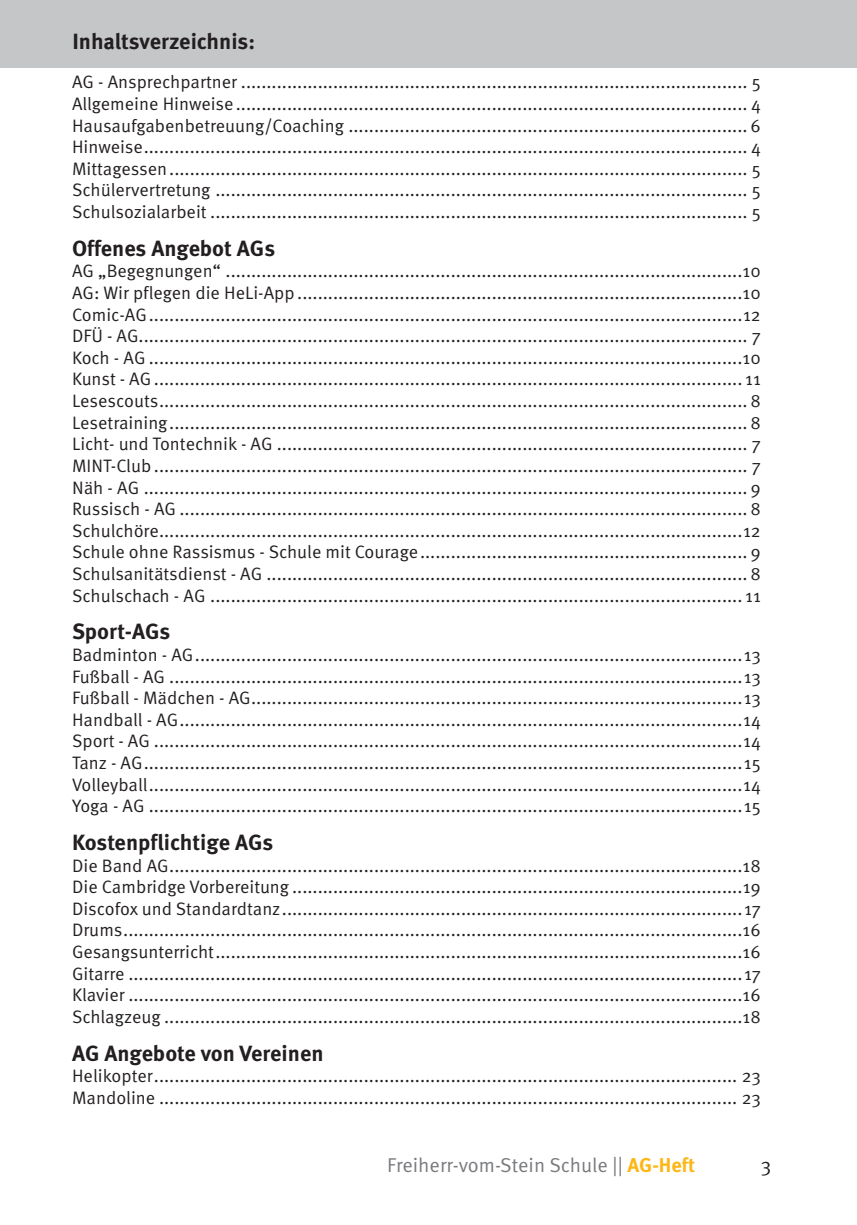
<style>
.page{position:relative;width:857px;height:1225px;background:#fff}
.page>*{position:absolute;margin:0;border:0;box-sizing:border-box;transform-origin:0 0}
.t1{font:700 22px "Meta Pro";color:#231f20}
.t2{font:20px "Meta Pro";color:#787a7d}
.t3{font:20px "Meta Pro";color:#231f20}
.t4{font:18px/21.6px "Meta Pro";color:#231f20;text-align:justify}
.s1{font-weight:700;color:#fcb615}
</style>
<div class="page">
<div style="left:0;top:0;width:856px;height:67px;background:#c5c6c8"></div>
<p class="t1" style="left:72px;top:27px;width:184px">Inhaltsverzeichnis:</p>
<p class="t4" style="left:72px;top:72px;width:689px">AG - Ansprechpartner ................................................................................................... 5<br>Allgemeine Hinweise.................................................................................................... 4<br>Hausaufgabenbetreuung/Coaching .............................................................................. 6<br>Hinweise...................................................................................................................... 4<br>Mittagessen................................................................................................................. 5<br>Schülervertretung ........................................................................................................ 5<br>Schulsozialarbeit ......................................................................................................... 5</p>
<p class="t1" style="left:72px;top:234px;width:204px">Offenes Angebot AGs</p>
<p class="t4" style="left:72px;top:261px;width:689px">AG „Begegnungen“ .....................................................................................................10<br>AG: Wir pflegen die HeLi-App .......................................................................................10<br>Comic-AG....................................................................................................................12<br>DFÜ - AG....................................................................................................................... 7<br>Koch - AG ....................................................................................................................10<br>Kunst - AG................................................................................................................... 11<br>Lesescouts................................................................................................................... 8<br>Lesetraining................................................................................................................. 8<br>Licht- und Tontechnik - AG ............................................................................................ 7<br>MINT-Club.................................................................................................................... 7<br>Näh - AG ...................................................................................................................... 9<br>Russisch - AG ............................................................................................................... 8<br>Schulchöre..................................................................................................................12<br>Schule ohne Rassismus - Schule mit Courage................................................................ 9<br>Schulsanitätsdienst - AG .............................................................................................. 8<br>Schulschach - AG ........................................................................................................ 11</p>
<p class="t1" style="left:72px;top:618px;width:100px">Sport-AGs</p>
<p class="t4" style="left:72px;top:644px;width:689px">Badminton - AG...........................................................................................................13<br>Fußball - AG ................................................................................................................13<br>Fußball - Mädchen - AG................................................................................................13<br>Handball - AG..............................................................................................................14<br>Sport - AG ...................................................................................................................14<br>Tanz - AG.....................................................................................................................15<br>Volleyball....................................................................................................................14<br>Yoga - AG ....................................................................................................................15</p>
<p class="t1" style="left:72px;top:828px;width:202px">Kostenpflichtige AGs</p>
<p class="t4" style="left:72px;top:855px;width:689px">Die Band AG................................................................................................................18<br>Die Cambridge Vorbereitung ........................................................................................19<br>Discofox und Standardtanz..........................................................................................17<br>Drums.........................................................................................................................16<br>Gesangsunterricht.......................................................................................................16<br>Gitarre ........................................................................................................................17<br>Klavier ........................................................................................................................16<br>Schlagzeug .................................................................................................................18</p>
<p class="t1" style="left:72px;top:1039px;width:253px">AG Angebote von Vereinen</p>
<p class="t4" style="left:72px;top:1065px;width:689px">Helikopter.................................................................................................................. 23<br>Mandoline ................................................................................................................. 23</p>
<p class="t2" style="left:387px;top:1152px;width:309px">Freiherr-vom-Stein Schule || <span class="s1">AG-Heft</span></p>
<p class="t3" style="left:760px;top:1152px;width:12px">3</p>
</div>
